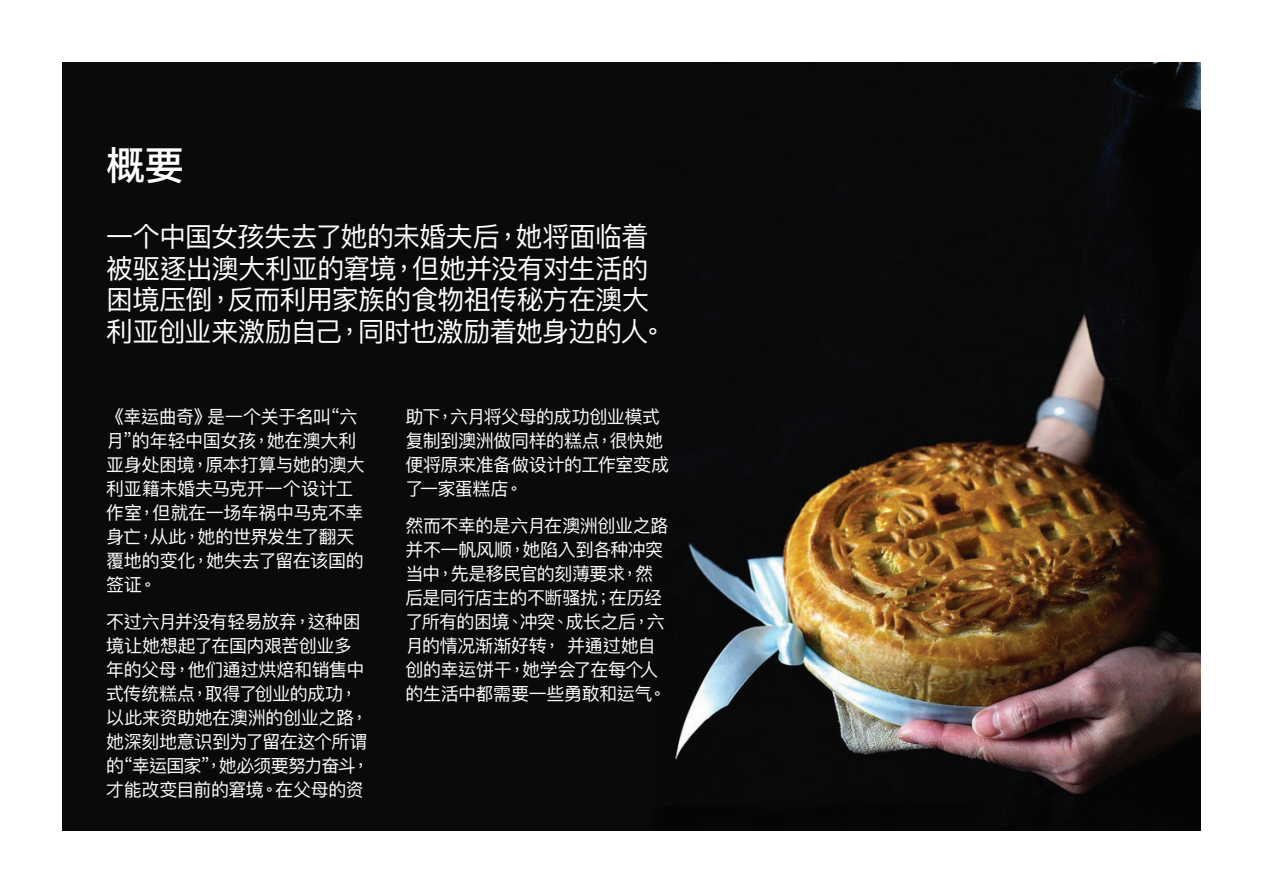
<style>
.page{position:relative;width:1263px;height:893px;background:#fff}
.page>*{position:absolute;margin:0;border:0;box-sizing:border-box;transform-origin:0 0}
.t1{font:500 39px "Ping Fang HK";color:#fff}
.t2{font:27px/31.5px "Ping Fang HK";letter-spacing:-.025em;color:#fff}
.t3{font:18px/24px "Ping Fang HK";letter-spacing:-.025em;color:#fff}
</style>
<div class="page">
<img style="left:62px;top:62px;width:1138px;height:769px">
<p class="t1" style="left:106px;top:141px;width:79px">概要</p>
<p class="t2" style="left:106px;top:221px;width:562px">一个中国女孩失去了她的未婚夫后，她将面临着被驱逐出澳大利亚的窘境，但她并没有对生活的困境压倒，反而利用家族的食物祖传秘方在澳大利亚创业来激励自己，同时也激励着她身边的人。</p>
<p class="t3" style="left:106px;top:405px;width:260px">《幸运曲奇》是一个关于名叫“六月”的年轻中国女孩，她在澳大利亚身处困境，原本打算与她的澳大利亚籍未婚夫马克开一个设计工作室，但就在一场车祸中马克不幸身亡，从此，她的世界发生了翻天覆地的变化，她失去了留在该国的签证。</p>
<p class="t3" style="left:106px;top:609px;width:265px">不过六月并没有轻易放弃，这种困境让她想起了在国内艰苦创业多年的父母，他们通过烘焙和销售中式传统糕点，取得了创业的成功，以此来资助她在澳洲的创业之路，她深刻地意识到为了留在这个所谓的“幸运国家”，她必须要努力奋斗，才能改变目前的窘境。在父母的资</p>
<p class="t3" style="left:405px;top:405px;width:265px">助下，六月将父母的成功创业模式复制到澳洲做同样的糕点，很快她便将原来准备做设计的工作室变成了一家蛋糕店。</p>
<p class="t3" style="left:405px;top:513px;width:265px">然而不幸的是六月在澳洲创业之路并不一帆风顺，她陷入到各种冲突当中，先是移民官的刻薄要求，然后是同行店主的不断骚扰；在历经了所有的困境、冲突、成长之后，六月的情况渐渐好转， 并通过她自创的幸运饼干，她学会了在每个人的生活中都需要一些勇敢和运气。</p>
</div>
